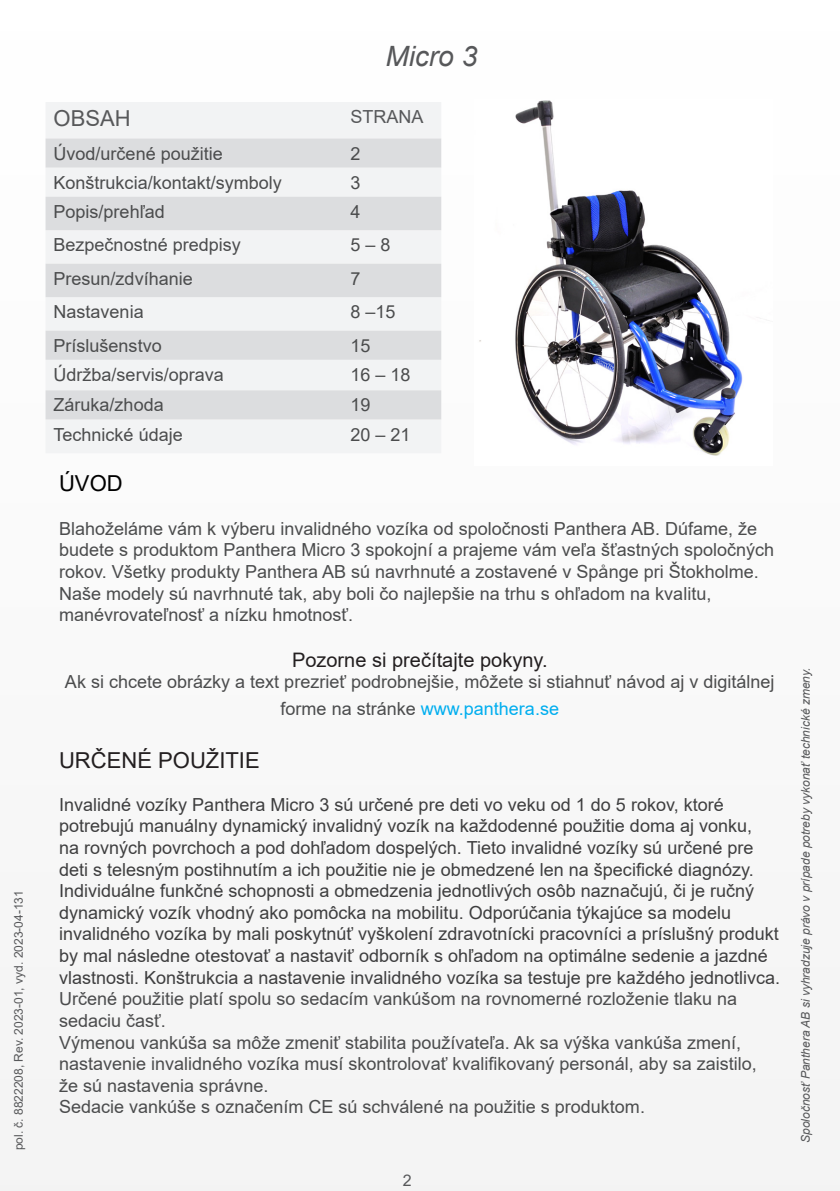
<style>
.page{position:relative;width:840px;height:1191px;background:#fff}
.page>*{position:absolute;margin:0;border:0;box-sizing:border-box;transform-origin:0 0}
.t1{font:italic 28px "Arial";color:#57585a}
.t2{font:22px "Arial";color:#231f20}
.t3{font:22px "Arial";color:#57585a}
.t4{font:22px "Arial";color:#000}
.t5{font:20px "Arial";color:#231f20}
.t6{font:18px/21.6px "Arial";color:#4b4c4d}
.t7{font:18px/21.6px "Arial";color:#3e3e3f}
.t8{font:18px "Arial";color:#57585a}
.t9{font:16px "Arial";color:#57585a}
.t10{font:italic 12px "Arial";color:#57585a}
.t11{font:12px "Arial";color:#57585a}
.s1{color:#00aeef}
</style>
<div class="page">
<div style="left:45px;top:102px;width:396px;height:351px;background:#f2f3f4"></div>
<svg style="left:45px;top:138px;width:396px;height:281px;fill:#dcdddf"></svg>
<img style="left:478px;top:100px;width:294px;height:356px">
<p class="t11" style="left:10px;top:1150px;width:261px;rotate:-90deg">pol. č. 8822208, Rev. 2023-01, vyd. 2023-04-131</p>
<p class="t1" style="left:385px;top:38px;width:93px">Micro 3</p>
<p class="t3" style="left:53px;top:103px;width:79px">OBSAH</p>
<p class="t8" style="left:350px;top:104px;width:75px">STRANA</p>
<p class="t6" style="left:53px;top:142px;width:171px">Úvod/určené použitie</p>
<p class="t6" style="left:350px;top:142px;width:12px">2</p>
<p class="t6" style="left:53px;top:171px;width:230px">Konštrukcia/kontakt/symboly</p>
<p class="t6" style="left:350px;top:171px;width:12px">3</p>
<p class="t6" style="left:53px;top:201px;width:113px">Popis/prehľad</p>
<p class="t6" style="left:350px;top:201px;width:12px">4</p>
<p class="t6" style="left:53px;top:234px;width:189px">Bezpečnostné predpisy</p>
<p class="t6" style="left:350px;top:234px;width:42px">5 – 8</p>
<p class="t6" style="left:53px;top:267px;width:141px">Presun/zdvíhanie</p>
<p class="t6" style="left:350px;top:267px;width:12px">7</p>
<p class="t6" style="left:53px;top:301px;width:92px">Nastavenia</p>
<p class="t6" style="left:350px;top:301px;width:47px">8 –15</p>
<p class="t6" style="left:53px;top:334px;width:110px">Príslušenstvo</p>
<p class="t6" style="left:350px;top:334px;width:22px">15</p>
<p class="t6" style="left:53px;top:364px;width:172px">Údržba/servis/oprava</p>
<p class="t6" style="left:350px;top:364px;width:62px">16 – 18</p>
<p class="t6" style="left:53px;top:394px;width:112px">Záruka/zhoda</p>
<p class="t6" style="left:350px;top:394px;width:22px">19</p>
<p class="t6" style="left:53px;top:423px;width:131px">Technické údaje</p>
<p class="t6" style="left:350px;top:423px;width:62px">20 – 21</p>
<p class="t4" style="left:59px;top:468px;width:65px">ÚVOD</p>
<p class="t6" style="left:59px;top:517px;width:716px">Blahoželáme vám k výberu invalidného vozíka od spoločnosti Panthera AB. Dúfame, že budete s produktom Panthera Micro 3 spokojní a prajeme vám veľa šťastných spoločných rokov. Všetky produkty Panthera AB sú navrhnuté a zostavené v Spånge pri Štokholme.<br>Naše modely sú navrhnuté tak, aby boli čo najlepšie na trhu s ohľadom na kvalitu, manévrovateľnosť a nízku hmotnosť.</p>
<p class="t5" style="left:292px;top:646px;width:257px">Pozorne si prečítajte pokyny.</p>
<p class="t6" style="left:65px;top:668px;width:710px;line-height:26.4px;text-align:center">Ak si chcete obrázky a text prezrieť podrobnejšie, môžete si stiahnuť návod aj v digitálnej forme na stránke <span class="s1">www.panthera.se</span></p>
<p class="t2" style="left:59px;top:744px;width:202px">URČENÉ POUŽITIE</p>
<p class="t7" style="left:59px;top:793px;width:722px">Invalidné vozíky Panthera Micro 3 sú určené pre deti vo veku od 1 do 5 rokov, ktoré potrebujú manuálny dynamický invalidný vozík na každodenné použitie doma aj vonku,<br>na rovných povrchoch a pod dohľadom dospelých. Tieto invalidné vozíky sú určené pre deti s telesným postihnutím a ich použitie nie je obmedzené len na špecifické diagnózy.<br>Individuálne funkčné schopnosti a obmedzenia jednotlivých osôb naznačujú, či je ručný dynamický vozík vhodný ako pomôcka na mobilitu. Odporúčania týkajúce sa modelu invalidného vozíka by mali poskytnúť vyškolení zdravotnícki pracovníci a príslušný produkt by mal následne otestovať a nastaviť odborník s ohľadom na optimálne sedenie a jazdné vlastnosti. Konštrukcia a nastavenie invalidného vozíka sa testuje pre každého jednotlivca.</p>
<p class="t6" style="left:59px;top:988px;width:679px">Určené použitie platí spolu so sedacím vankúšom na rovnomerné rozloženie tlaku na sedaciu časť.</p>
<p class="t6" style="left:59px;top:1031px;width:699px">Výmenou vankúša sa môže zmeniť stabilita používateľa. Ak sa výška vankúša zmení, nastavenie invalidného vozíka musí skontrolovať kvalifikovaný personál, aby sa zaistilo, že sú nastavenia správne.</p>
<p class="t6" style="left:59px;top:1096px;width:587px">Sedacie vankúše s označením CE sú schválené na použitie s produktom.</p>
<p class="t9" style="left:403px;top:1169px;width:10px">2</p>
<p class="t10" style="left:797px;top:1143px;width:477px;rotate:-90deg">Spoločnosť Panthera AB si vyhradzuje právo v prípade potreby vykonať technické zmeny.</p>
</div>
